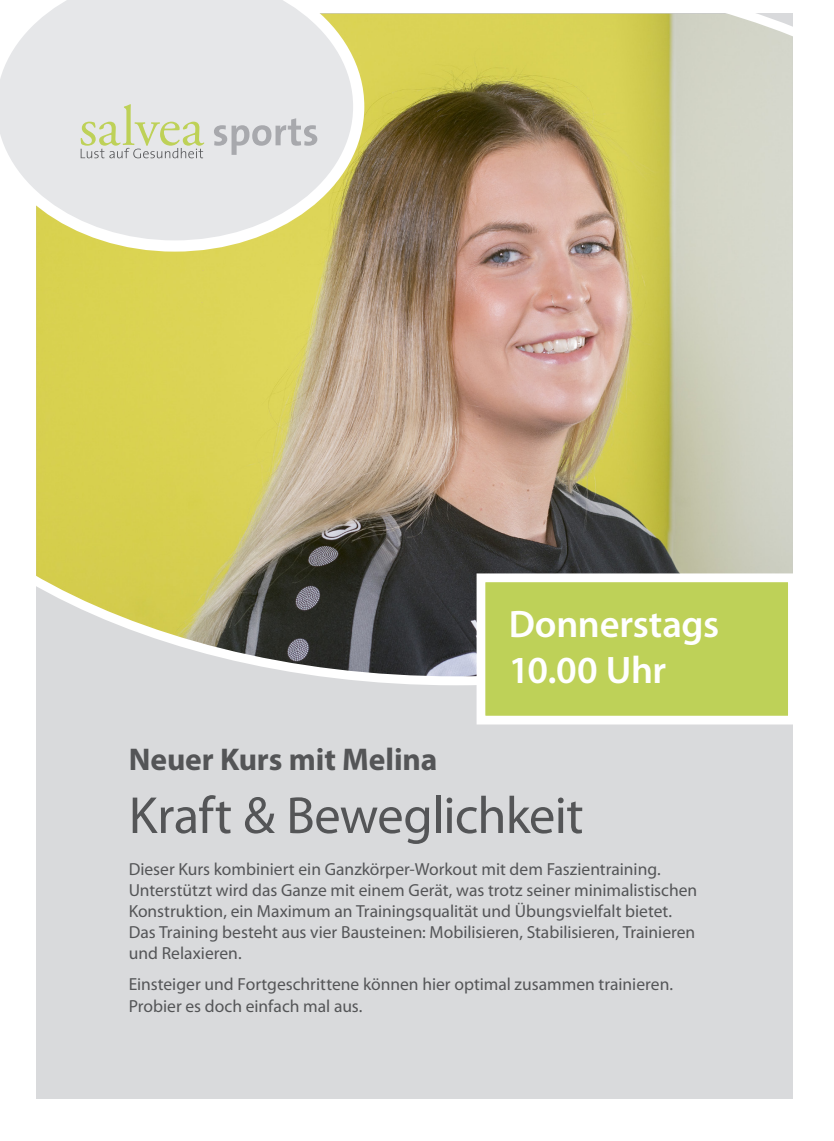
<style>
.page{position:relative;width:834px;height:1141px;background:#fff}
.page>*{position:absolute;margin:0;border:0;box-sizing:border-box;transform-origin:0 0}
.t1{font:52.5px "Myriad Pro";letter-spacing:-.015em;color:#545557}
.t2{font:600 38.5px/46.2px "Myriad Pro";letter-spacing:-.01em;color:#fff}
.t3{font:700 31.5px "Myriad Pro";letter-spacing:-.005em;color:#545557}
.t4{font:17.5px/21px "Myriad Pro";color:#545557}
</style>
<div class="page">
<div style="left:36px;top:14px;width:756px;height:1085px;background:#d9dadc"></div>
<img style="left:36px;top:14px;width:756px;height:671px">
<svg style="left:0;top:0;width:364px;height:252px"></svg>
<svg style="left:472px;top:569px;width:321px;height:160px;background:#c4d374"></svg>
<svg style="left:214px;top:118px;width:103px;height:37px"></svg>
<svg style="left:81px;top:104px;width:123px;height:54px"></svg>
<h2 class="t2" style="left:508px;top:600px;width:212px">Donnerstags<br>10.00 Uhr</h2>
<h3 class="t3" style="left:129px;top:739px;width:310px">Neuer Kurs mit Melina</h3>
<h1 class="t1" style="left:129px;top:783px;width:456px">Kraft &amp; Beweglichkeit</h1>
<p class="t4" style="left:129px;top:858px;width:570px">Dieser Kurs kombiniert ein Ganzkörper-Workout mit dem Faszientraining.<br>Unterstützt wird das Ganze mit einem Gerät, was trotz seiner minimalistischen Konstruktion, ein Maximum an Trainingsqualität und Übungsvielfalt bietet.<br>Das Training besteht aus vier Bausteinen: Mobilisieren, Stabilisieren, Trainieren und Relaxieren.</p>
<p class="t4" style="left:129px;top:974px;width:545px">Einsteiger und Fortgeschrittene können hier optimal zusammen trainieren.<br>Probier es doch einfach mal aus.</p>
</div>
